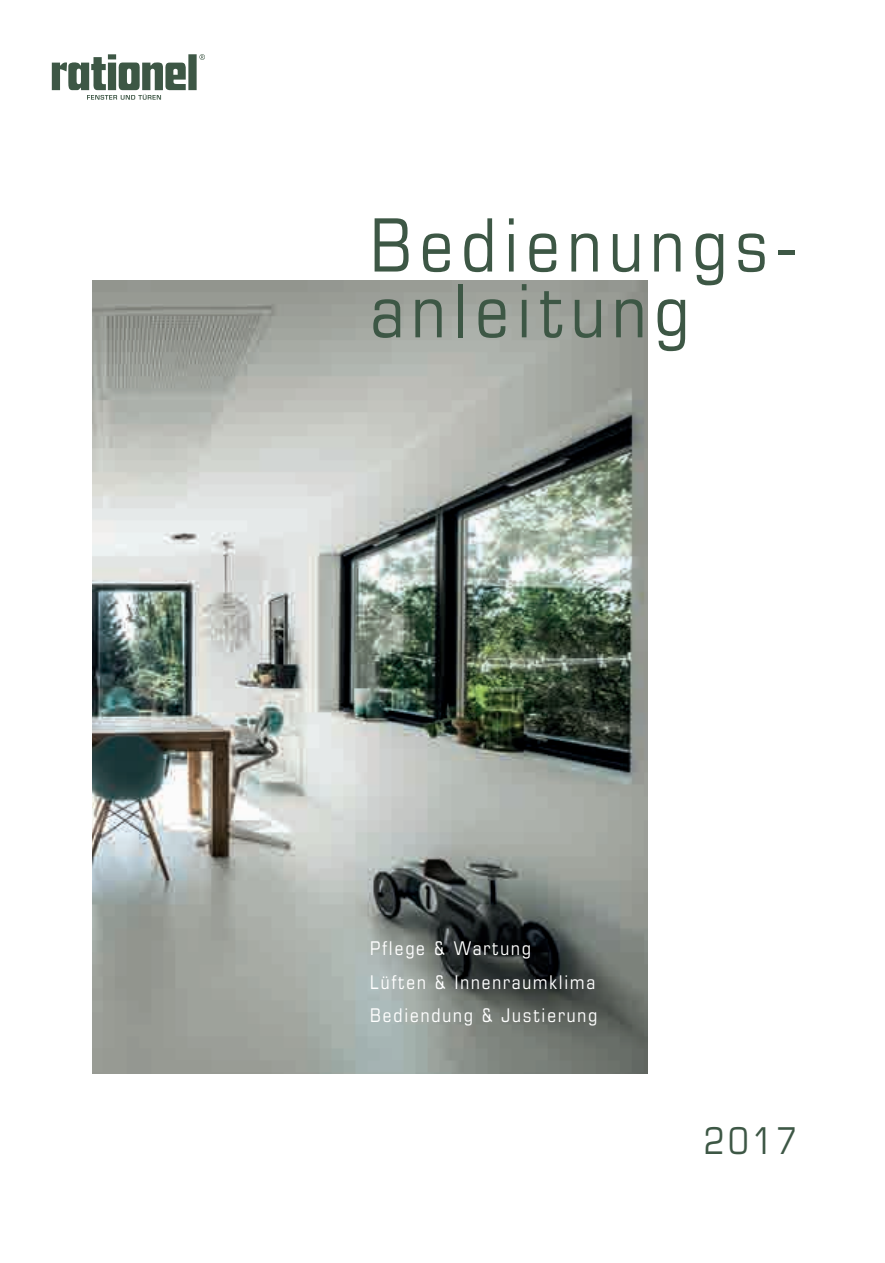
<style>
.page{position:relative;width:885px;height:1263px;background:#fff}
.page>*{position:absolute;margin:0;border:0;box-sizing:border-box;transform-origin:0 0}
.t1{font:condensed 73.5px/65.8px "Eurostile LT Std";letter-spacing:.1em;color:#3d5745}
.t2{font:condensed 37.05px "Eurostile LT Std";color:#3d5745}
.t3{font:condensed 18.9px/33.8px "Eurostile LT Std";letter-spacing:.1em;color:#fff}
</style>
<div class="page">
<img style="left:93px;top:281px;width:554px;height:792px">
<svg style="left:52px;top:54px;width:153px;height:46px"></svg>
<h1 class="t1" style="left:370px;top:211px;width:429px">Bedienungs&shy;anleitung</h1>
<p class="t3" style="left:370px;top:931px;width:229px">Pflege &amp; Wartung<br>Lüften &amp; Innenraumklima<br>Bediendung &amp; Justierung</p>
<h2 class="t2" style="left:703px;top:1118px;width:95px">2017</h2>
</div>
